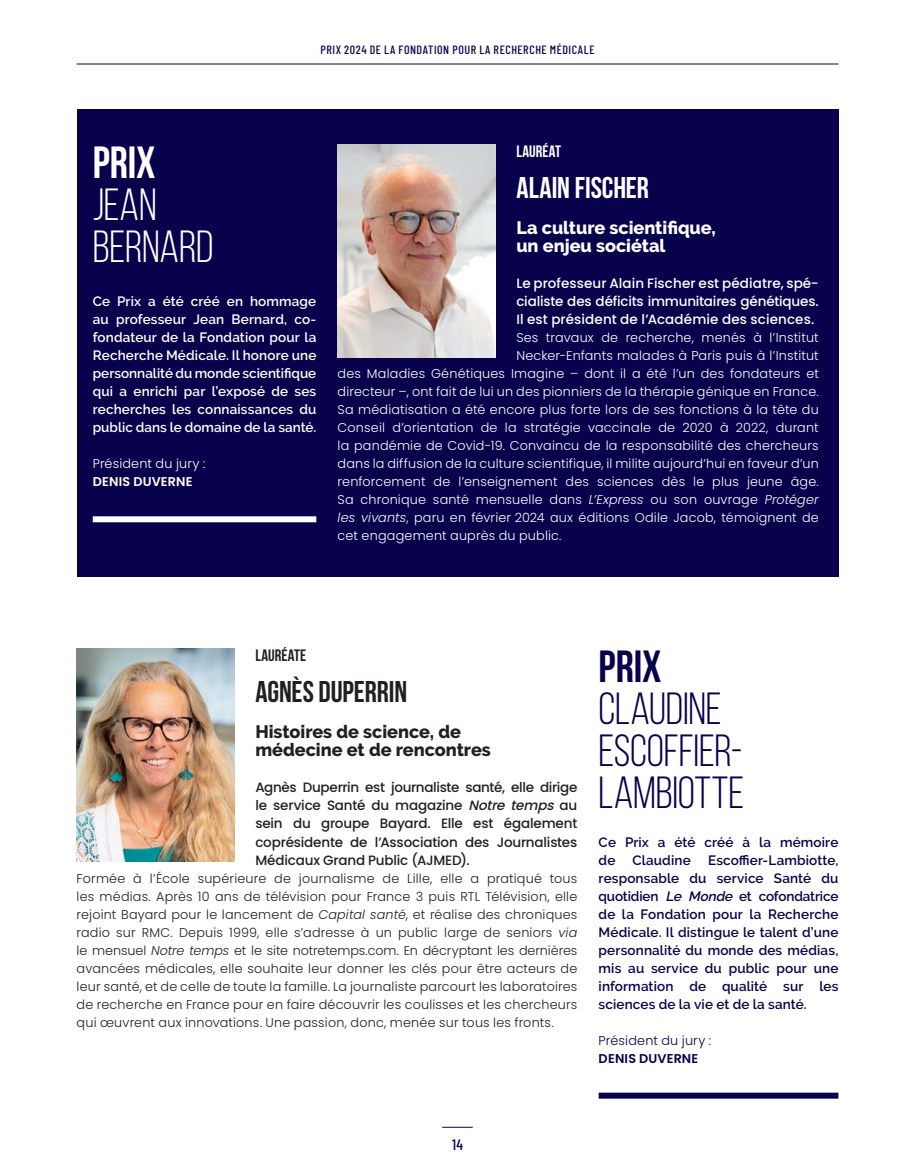
<style>
.page{position:relative;width:915px;height:1170px;background:#fff}
.page>*{position:absolute;margin:0;border:0;box-sizing:border-box;transform-origin:0 0}
.t1{font:45px/42px "Bebas Neue";letter-spacing:-.005em;color:#08014c}
.t2{font:45px/42px "Bebas Neue";letter-spacing:-.005em;color:#fff}
.t3{font:700 45px "Bebas Neue";color:#fff}
.t4{font:700 45px "Bebas Neue";color:#08014c}
.t5{font:30px "Bebas Neue";letter-spacing:-.005em;color:#231f20}
.t6{font:30px "Bebas Neue";color:#fff}
.t7{font:800 18px/18px "Raleway";letter-spacing:-.005em;color:#231f20}
.t8{font:800 18px/18px "Raleway";color:#fff}
.t9{font:700 16.5px "Bebas Neue";letter-spacing:.005em;color:#231f20}
.t10{font:700 16.5px "Bebas Neue";letter-spacing:.005em;color:#fff}
.t11{font:500 15px "Barlow Condensed";color:#08014c}
.t12{font:600 13.5px/18px "Raleway";letter-spacing:.01em;color:#08014c}
.t13{font:600 13.5px/18px "Raleway";letter-spacing:.005em;color:#fff;text-align:justify}
.t14{font:500 13.5px/18px "Poppins";letter-spacing:-.015em;color:#231f20;text-align:justify}
.t15{font:500 13.5px/18px "Poppins";letter-spacing:.005em;color:#fff;text-align:justify}
.t16{font:300 12.75px "Poppins";letter-spacing:.015em;color:#fff}
.t17{font:300 12.75px/18px "Poppins";letter-spacing:.015em;color:#231f20;text-align:justify}
.t18{font:300 12.75px "Poppins";letter-spacing:.015em;color:#08014c}
.t19{font:600 12.75px "Poppins";letter-spacing:.015em;color:#fff}
.t20{font:600 12.75px "Poppins";letter-spacing:.015em;color:#08014c}
.t21{font:500 12px "Barlow Condensed";letter-spacing:.045em;color:#08014c}
.s1{font-style:italic}
</style>
<div class="page">
<hr style="left:442px;top:1126px;width:30px;height:1px;background:#08014c">
<hr style="left:77px;top:64px;width:761px;height:1px;background:#08014c">
<div style="left:77px;top:109px;width:761px;height:467px;background:#08014c"></div>
<div style="left:598px;top:1092px;width:240px;height:6px;background:#08014c"></div>
<div style="left:93px;top:516px;width:223px;height:6px;background:#fff"></div>
<img style="left:337px;top:144px;width:158px;height:213px">
<img style="left:77px;top:648px;width:157px;height:213px">
<p class="t21" style="left:320px;top:41px;width:275px">PRIX 2024 DE LA FONDATION POUR LA RECHERCHE MÉDICALE</p>
<p class="t3" style="left:93px;top:138px;width:64px">PRIX</p>
<p class="t2" style="left:93px;top:183px;width:122px">JEAN<br>BERNARD</p>
<p class="t13" style="left:93px;top:292px;width:225px">Ce Prix a été créé en hommage au professeur Jean Bernard, co&shy;fondateur de la Fondation pour la Recherche Médicale. Il honore une personnalité du monde scientifique qui a enrichi par l’exposé de ses recherches les connaissances du public dans le domaine de la santé.</p>
<p class="t16" style="left:93px;top:456px;width:114px">Président du jury :</p>
<p class="t19" style="left:93px;top:474px;width:101px">DENIS DUVERNE</p>
<p class="t10" style="left:516px;top:142px;width:46px">LAURÉAT</p>
<p class="t6" style="left:516px;top:171px;width:134px">ALAIN FISCHER</p>
<p class="t8" style="left:516px;top:219px;width:201px">La culture scientifique, un enjeu sociétal</p>
<p class="t15" style="left:516px;top:274px;width:304px">Le professeur Alain Fischer est pédiatre, spé&shy;cialiste des déficits immunitaires génétiques.<br>Il est président de l’Académie des sciences.</p>
<p class="t16" style="left:516px;top:330px;width:304px">Ses travaux de recherche, menés à l’Institut</p>
<p class="t16" style="left:516px;top:348px;width:304px">Necker-Enfants malades à Paris puis à l’Institut</p>
<p class="t16" style="left:337px;top:366px;width:482px">des Maladies Génétiques Imagine – dont il a été l’un des fondateurs et</p>
<p class="t16" style="left:337px;top:384px;width:482px">directeur –, ont fait de lui un des pionniers de la thérapie génique en France.</p>
<p class="t16" style="left:337px;top:402px;width:482px">Sa médiatisation a été encore plus forte lors de ses fonctions à la tête du</p>
<p class="t16" style="left:337px;top:420px;width:482px">Conseil d’orientation de la stratégie vaccinale de 2020 à 2022, durant</p>
<p class="t16" style="left:337px;top:438px;width:482px">la pandémie de Covid-19. Convaincu de la responsabilité des chercheurs</p>
<p class="t16" style="left:337px;top:456px;width:482px">dans la diffusion de la culture scientifique, il milite aujourd’hui en faveur d’un</p>
<p class="t16" style="left:337px;top:474px;width:482px">renforcement de l’enseignement des sciences dès le plus jeune âge.</p>
<p class="t16" style="left:337px;top:492px;width:482px">Sa chronique santé mensuelle dans <span class="s1">L’Express</span> ou son ouvrage <span class="s1">Protéger</span></p>
<p class="t16" style="left:337px;top:510px;width:482px"><span class="s1">les vivants</span>, paru en février 2024 aux éditions Odile Jacob, témoignent de</p>
<p class="t16" style="left:337px;top:528px;width:225px">cet engagement auprès du public.</p>
<p class="t9" style="left:255px;top:646px;width:52px">LAURÉATE</p>
<p class="t5" style="left:255px;top:675px;width:153px">AGNÈS DUPERRIN</p>
<p class="t7" style="left:255px;top:723px;width:237px">Histoires de science, de médecine et de rencontres</p>
<p class="t14" style="left:255px;top:778px;width:323px">Agnès Duperrin est journaliste santé, elle dirige le service Santé du magazine <span class="s1">Notre temps</span> au sein du groupe Bayard. Elle est également coprésidente de l’Association des Journalistes Médicaux Grand Public (AJMED).</p>
<p class="t17" style="left:77px;top:869px;width:502px">Formée à l’École supérieure de journalisme de Lille, elle a pratiqué tous les médias. Après 10 ans de télévision pour France 3 puis RTL Télévision, elle rejoint Bayard pour le lancement de <span class="s1">Capital santé</span>, et réalise des chroniques radio sur RMC. Depuis 1999, elle s’adresse à un public large de seniors <span class="s1">via </span>le mensuel <span class="s1">Notre temps</span> et le site notretemps.com. En décryptant les dernières avancées médicales, elle souhaite leur donner les clés pour être acteurs de leur santé, et de celle de toute la famille. La journaliste parcourt les laboratoires de recherche en France pour en faire découvrir les coulisses et les chercheurs qui œuvrent aux innovations. Une passion, donc, menée sur tous les fronts.</p>
<p class="t4" style="left:598px;top:642px;width:64px">PRIX</p>
<p class="t1" style="left:598px;top:687px;width:147px">CLAUDINE<br>ESCOFFIER-<br>LAMBIOTTE</p>
<p class="t12" style="left:598px;top:832px;width:241px">Ce Prix a été créé à la mémoire de</p>
<p class="t12" style="left:598px;top:850px;width:241px;text-align:justify;text-indent:109px">Escoffier-Lambiotte, responsable du service Santé du quotidien <span class="s1">Le Monde</span> et cofondatrice de la Fondation pour la Recherche Médicale. Il distingue le talent d’une personnalité du monde des médias, mis au service du public pour une information de qualité sur les sciences de la vie et de la santé.</p>
<p class="t18" style="left:598px;top:1032px;width:114px">Président du jury :</p>
<p class="t20" style="left:598px;top:1050px;width:101px">DENIS DUVERNE</p>
<p class="t12" style="left:632px;top:850px;width:60px">Claudine</p>
<p class="t11" style="left:452px;top:1133px;width:12px">14</p>
</div>
